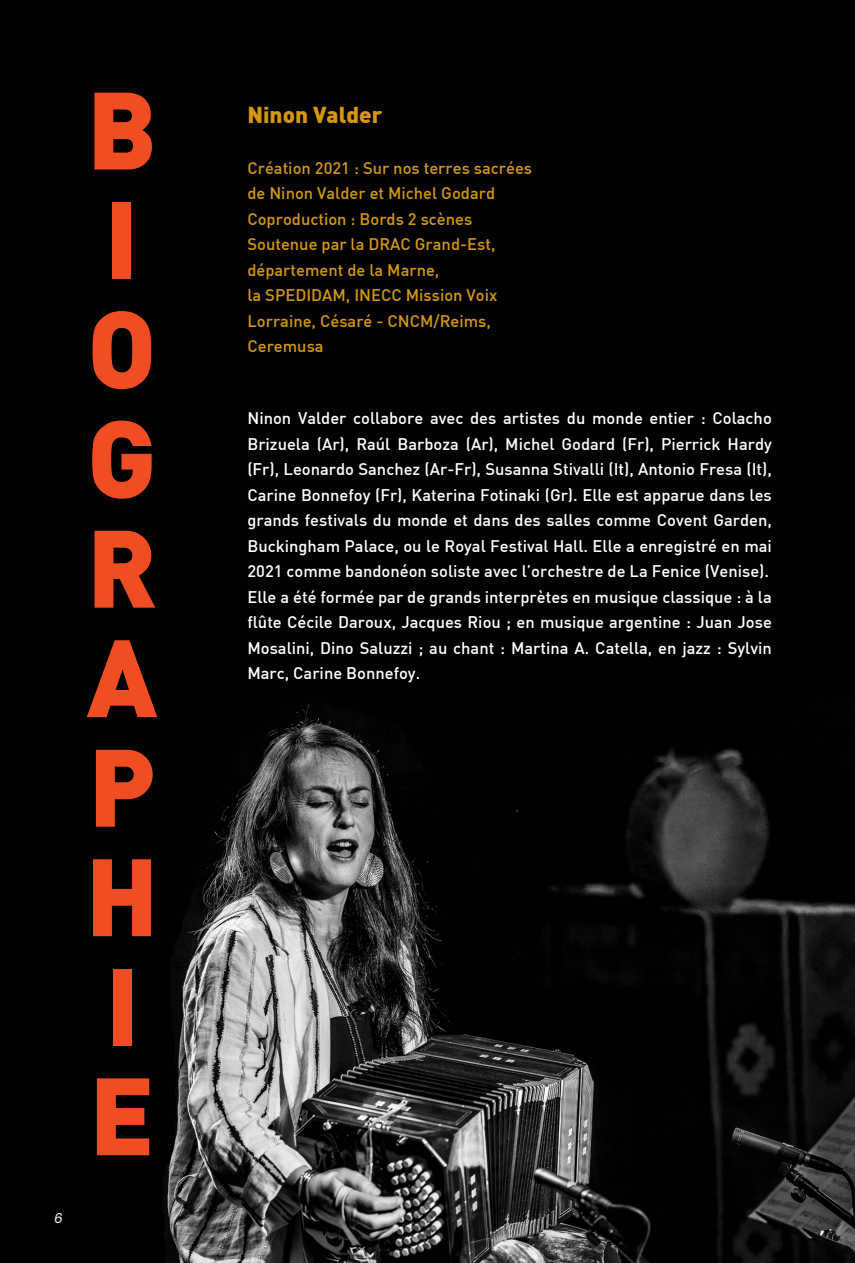
<style>
.page{position:relative;width:855px;height:1263px;background:#fff}
.page>*{position:absolute;margin:0;border:0;box-sizing:border-box;transform-origin:0 0}
.t1{font:900 108px/109.5px "DIN";color:#f04d22}
.t2{font:900 22.5px "DIN";color:#d5970f}
.t3{font:500 16.5px/25.5px "DIN";color:#fff}
.t4{font:500 16.5px/25.5px "DIN";color:#d5970f}
.t5{font:italic 13.5px "Poppins";color:#fff}
</style>
<div class="page">
<img style="left:0;top:0;width:855px;height:1263px">
<p class="t5" style="left:54px;top:1210px;width:10px">6</p>
<h1 class="t1" style="left:85px;top:70px;width:75px">B<br>I<br>O<br>G<br>R<br>A<br>P<br>H<br>I<br>E</h1>
<h2 class="t2" style="left:247px;top:99px;width:136px">Ninon Valder</h2>
<p class="t4" style="left:247px;top:154px;width:286px">Création 2021 : Sur nos terres sacrées de Ninon Valder et Michel Godard<br>Coproduction : Bords 2 scènes<br>Soutenue par la DRAC Grand-Est, département de la Marne,<br>la SPEDIDAM, INECC Mission Voix<br>Lorraine, Césaré - CNCM/Reims,<br>Ceremusa</p>
<p class="t3" style="left:247px;top:405px;width:526px">Ninon Valder collabore avec des artistes du monde entier : Colacho Brizuela (Ar), Raúl Barboza (Ar), Michel Godard (Fr), Pierrick Hardy (Fr), Leonardo Sanchez (Ar-Fr), Susanna Stivalli (It), Antonio Fresa (It), Carine Bonnefoy (Fr), Katerina Fotinaki (Gr). Elle est apparue dans les grands festivals du monde et dans des salles comme Covent Garden, Buckingham Palace, ou le Royal Festival Hall. Elle a enregistré en mai 2021 comme bandonéon soliste avec l’orchestre de La Fenice (Venise).<br>Elle a été formée par de grands interprètes en musique classique : à la flûte Cécile Daroux, Jacques Riou ; en musique argentine : Juan Jose Mosalini, Dino Saluzzi ; au chant : Martina A. Catella, en jazz : Sylvin Marc, Carine Bonnefoy.</p>
</div>
